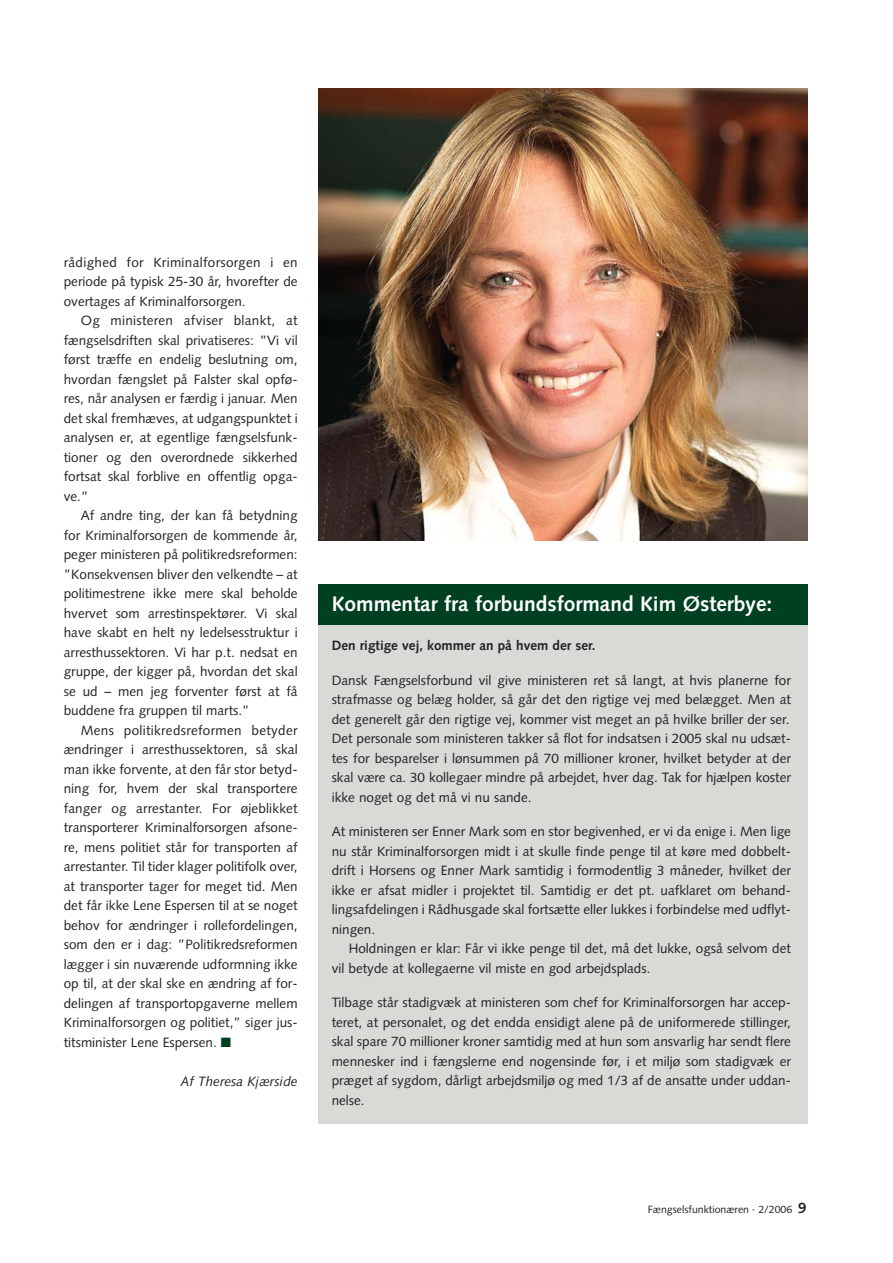
<style>
.page{position:relative;width:893px;height:1263px;background:#fff}
.page>*{position:absolute;margin:0;border:0;box-sizing:border-box;transform-origin:0 0}
.t1{font:700 21px "Syntax";color:#fff}
.t2{font:13.5px/19.5px "Syntax";color:#231f20;text-align:justify}
.t3{font:700 13.5px "Syntax";color:#231f20}
.t4{font:italic 13.5px "Syntax";color:#231f20}
.t5{font:10.5px "Syntax";color:#231f20}
.s1{color:#004022}
.s2{font-weight:700;font-size:15px}
</style>
<div class="page">
<img style="left:319px;top:88px;width:489px;height:453px">
<div style="left:319px;top:616px;width:489px;height:508px;background:#d7dad5"></div>
<div style="left:319px;top:584px;width:489px;height:41px;background:#004022"></div>
<p class="t2" style="left:64px;top:253px;width:235px">rådighed for Kriminalforsorgen i en periode på typisk 25-30 år, hvorefter de overtages af Kriminalforsorgen.</p>
<p class="t2" style="left:64px;top:312px;width:235px;text-indent:17px">Og ministeren afviser blankt, at fængselsdriften skal privatiseres: ”Vi vil først træffe en endelig beslutning om, hvordan fængslet på Falster skal opfø&shy;res, når analysen er færdig i januar. Men det skal fremhæves, at udgangspunktet i analysen er, at egentlige fængselsfunk&shy;tioner og den overordnede sikkerhed fortsat skal forblive en offentlig opga&shy;ve.”</p>
<p class="t2" style="left:64px;top:507px;width:235px;text-indent:17px">Af andre ting, der kan få betydning for Kriminalforsorgen de kommende år, peger ministeren på politikredsreformen: ”Konsekvensen bliver den velkendte – at politimestrene ikke mere skal beholde hvervet som arrestinspektører. Vi skal have skabt en helt ny ledelsesstruktur i arresthussektoren. Vi har p.t. nedsat en gruppe, der kigger på, hvordan det skal se ud – men jeg forventer først at få buddene fra gruppen til marts.”</p>
<p class="t2" style="left:64px;top:721px;width:235px;text-indent:17px">Mens politikredsreformen betyder ændringer i arresthussektoren, så skal man ikke forvente, at den får stor betyd&shy;ning for, hvem der skal transportere fanger og arrestanter. For øjeblikket transporterer Kriminalforsorgen afsone&shy;re, mens politiet står for transporten af arrestanter. Til tider klager politifolk over, at transporter tager for meget tid. Men det får ikke Lene Espersen til at se noget behov for ændringer i rollefordelingen, som den er i dag: ”Politikredsreformen lægger i sin nuværende udformning ikke op til, at der skal ske en ændring af for&shy;delingen af transportopgaverne mellem Kriminalforsorgen og politiet,” siger jus&shy;titsminister Lene Espersen. <span class="s1">■</span></p>
<p class="t4" style="left:181px;top:1076px;width:119px">Af Theresa Kjærside</p>
<h1 class="t1" style="left:332px;top:595px;width:442px">Kommentar fra forbundsformand Kim Østerbye:</h1>
<p class="t3" style="left:332px;top:640px;width:265px">Den rigtige vej, kommer an på hvem der ser.</p>
<p class="t2" style="left:332px;top:672px;width:461px">Dansk Fængselsforbund vil give ministeren ret så langt, at hvis planerne for strafmasse og belæg holder, så går det den rigtige vej med belægget. Men at det generelt går den rigtige vej, kommer vist meget an på hvilke briller der ser.<br>Det personale som ministeren takker så flot for indsatsen i 2005 skal nu udsæt&shy;tes for besparelser i lønsummen på 70 millioner kroner, hvilket betyder at der skal være ca. 30 kollegaer mindre på arbejdet, hver dag. Tak for hjælpen koster ikke noget og det må vi nu sande.</p>
<p class="t2" style="left:332px;top:823px;width:461px">At ministeren ser Enner Mark som en stor begivenhed, er vi da enige i. Men lige nu står Kriminalforsorgen midt i at skulle finde penge til at køre med dobbelt&shy;drift i Horsens og Enner Mark samtidig i formodentlig 3 måneder, hvilket der ikke er afsat midler i projektet til. Samtidig er det pt. uafklaret om behand&shy;lingsafdelingen i Rådhusgade skal fortsætte eller lukkes i forbindelse med udflyt&shy;ningen.</p>
<p class="t2" style="left:332px;top:940px;width:461px;text-indent:17px">Holdningen er klar: Får vi ikke penge til det, må det lukke, også selvom det vil betyde at kollegaerne vil miste en god arbejdsplads.</p>
<p class="t2" style="left:332px;top:994px;width:461px">Tilbage står stadigvæk at ministeren som chef for Kriminalforsorgen har accep&shy;teret, at personalet, og det endda ensidigt alene på de uniformerede stillinger, skal spare 70 millioner kroner samtidig med at hun som ansvarlig har sendt flere mennesker ind i fængslerne end nogensinde før, i et miljø som stadigvæk er præget af sygdom, dårligt arbejdsmiljø og med 1/3 af de ansatte under uddan&shy;nelse.</p>
<p class="t5" style="left:648px;top:1205px;width:160px">Fængselsfunktionæren · 2/2006 <span class="s2">9</span></p>
</div>
